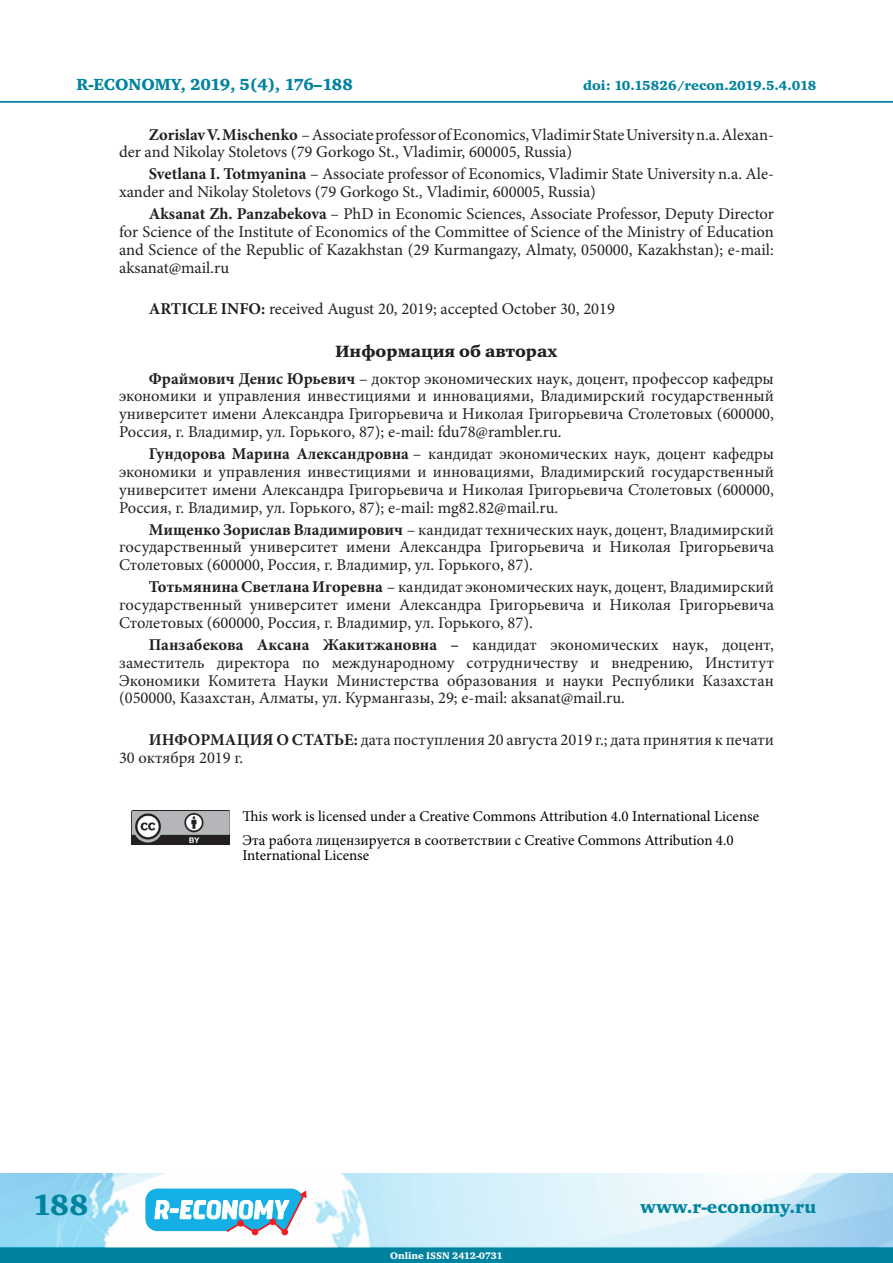
<style>
.page{position:relative;width:893px;height:1263px;background:#fff}
.page>*{position:absolute;margin:0;border:0;box-sizing:border-box;transform-origin:0 0}
.t1{font:30px "Charter Black C";color:#00839e}
.t2{font:18px "Charter Black C";color:#00839e}
.t3{font:16.8px "Charter Black C";color:#231f20}
.t4{font:16.5px/17.9px "Minion Pro";color:#231f20;text-align:justify}
.t5{font:16.5px "Charter Black C";color:#00839e}
.t6{font:15px/23.9px "Minion Pro";color:#000}
.t7{font:13.5px "Charter Black C";color:#00839e}
.t8{font:9.75px "Charter Black C";color:#fff}
.s1{font-weight:700}
</style>
<div class="page">
<div style="left:0;top:1247px;width:893px;height:16px;background:#00839e;border:2px solid #00839e"></div>
<img style="left:0;top:1174px;width:893px;height:73px">
<hr style="left:0;top:101px;width:893px;height:1px;background:#00839e">
<svg style="left:145px;top:1188px;width:162px;height:48px"></svg>
<img style="left:132px;top:810px;width:98px;height:35px">
<p class="t5" style="left:77px;top:76px;width:278px">R-ECONOMY, 2019, 5(4), 176–188</p>
<p class="t7" style="left:583px;top:78px;width:235px">doi: 10.15826/recon.2019.5.4.018</p>
<p class="t4" style="left:119px;top:125px;width:656px;text-indent:30px"><span class="s1">Zorislav V. Mischenko</span> – Associate professor of Economics, Vladimir State University n.a. Alexan&shy;der and Nikolay Stoletovs (79 Gorkogo St., Vladimir, 600005, Russia)</p>
<p class="t4" style="left:119px;top:165px;width:656px;text-indent:30px"><span class="s1">Svetlana I. Totmyanina</span> – Associate professor of Economics, Vladimir State University n.a. Ale&shy;xander and Nikolay Stoletovs (79 Gorkogo St., Vladimir, 600005, Russia)</p>
<p class="t4" style="left:119px;top:205px;width:656px;text-indent:30px"><span class="s1">Aksanat Zh. Panzabekova</span> – PhD in Economic Sciences, Associate Professor, Deputy Director for Science of the Institute of Economics of the Committee of Science of the Ministry of Education and Science of the Republic of Kazakhstan (29 Kurmangazy, Almaty, 050000, Kazakhstan); e-mail: aksanat@mail.ru</p>
<p class="t4" style="left:149px;top:300px;width:468px"><span class="s1">ARTICLE INFO:</span> received August 20, 2019; accepted October 30, 2019</p>
<p class="t3" style="left:336px;top:342px;width:223px">Информация об авторах</p>
<p class="t4" style="left:119px;top:369px;width:656px;text-indent:30px"><span class="s1">Фраймович Денис Юрьевич</span> – доктор экономических наук, доцент, профессор кафедры экономики и управления инвестициями и инновациями, Владимирский государственный университет имени Александра Григорьевича и Николая Григорьевича Столетовых (600000, Россия, г. Владимир, ул. Горького, 87); e-mail: fdu78@rambler.ru.</p>
<p class="t4" style="left:119px;top:445px;width:656px;text-indent:30px"><span class="s1">Гундорова Марина Александровна</span> – кандидат экономических наук, доцент кафедры экономики и управления инвестициями и инновациями, Владимирский государственный университет имени Александра Григорьевича и Николая Григорьевича Столетовых (600000, Россия, г. Владимир, ул. Горького, 87); e-mail: mg82.82@mail.ru.</p>
<p class="t4" style="left:119px;top:520px;width:656px;text-indent:30px"><span class="s1">Мищенко Зорислав Владимирович</span> – кандидат технических наук, доцент, Владимирский государственный университет имени Александра Григорьевича и Николая Григорьевича Столетовых (600000, Россия, г. Владимир, ул. Горького, 87).</p>
<p class="t4" style="left:119px;top:578px;width:656px;text-indent:30px"><span class="s1">Тотьмянина Светлана Игоревна</span> – кандидат экономических наук, доцент, Владимирский государственный университет имени Александра Григорьевича и Николая Григорьевича Столетовых (600000, Россия, г. Владимир, ул. Горького, 87).</p>
<p class="t4" style="left:119px;top:636px;width:656px;text-indent:30px"><span class="s1">Панзабекова Аксана Жакитжановна –</span> кандидат экономических наук, доцент, заместитель директора по международному сотрудничеству и внедрению, Институт Экономики Комитета Науки Министерства образования и науки Республики Казахстан (050000, Казахстан, Алматы, ул. Курмангазы, 29; e-mail: aksanat@mail.ru.</p>
<p class="t4" style="left:119px;top:731px;width:656px;text-indent:30px"><span class="s1">ИНФОРМАЦИЯ О СТАТЬЕ:</span> дата поступления 20 августа 2019 г.; дата принятия к печати<br>30 октября 2019 г.</p>
<p class="t6" style="left:242px;top:804px;width:518px">This work is licensed under a Creative Commons Attribution 4.0 International License<br>Эта работа лицензируется в соответствии с Creative Commons Attribution 4.0</p>
<p class="t6" style="left:242px;top:843px;width:128px">International License</p>
<h1 class="t1" style="left:32px;top:1188px;width:58px">188</h1>
<p class="t2" style="left:640px;top:1196px;width:178px">www.r-economy.ru</p>
<p class="t8" style="left:390px;top:1250px;width:114px">Online ISSN 2412-0731</p>
</div>
